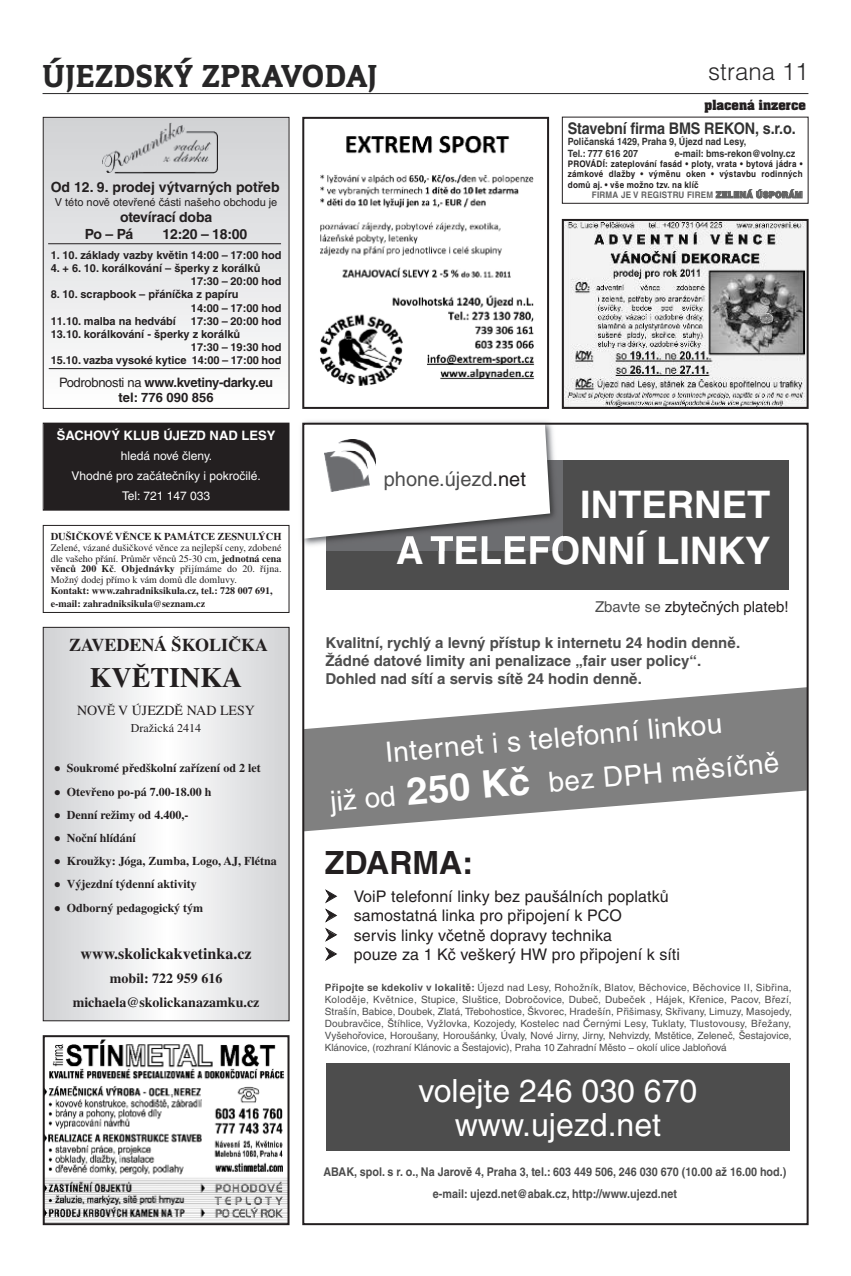
<style>
.page{position:relative;width:851px;height:1276px;background:#fff}
.page>*{position:absolute;margin:0;border:0;box-sizing:border-box;transform-origin:0 0}
.t1{font:38px/46px "Helvetica CE Bold+AQRTUP";color:#fff;text-align:right}
.t2{font:33px "Congress TCE Bla+JFWFZP";color:#231f20}
.t3{font:900 33px "Congress TCE";letter-spacing:.01em;color:#272627}
.t4{font:32px/34px "Helvetica CE+LGPYGN";color:#fff;text-align:center}
.t5{font:32px "Helvetica CE Bold+AQRTUP";color:#231f20}
.t6{font:28px/44px "Helvetica CE+LGPYGN";color:#fff;text-align:center}
.t7{font:28px "Times CE Bold+OTDQWY";color:#231f20}
.t8{font:24px "Helvetica CE Light+PFKGGT";color:#231f20}
.t9{font:300 24px "Helvetica CE";color:#272627}
.t10{font:20px "Helvetica CE+LGPYGN";color:#4d4d4d}
.t11{font:18px "Times CE Bold+OTDQWY";color:#231f20}
.t12{font:16px/19.2px "Helvetica CE+LGPYGN";letter-spacing:.005em;color:#231f20}
.t13{font:16px "Helvetica CE Bold+AQRTUP";letter-spacing:-.01em;color:#333;scale:.9 1}
.t14{font:16px "Times CE Bold+OTDQWY";color:#231f20}
.t15{font:15px/18px "Helvetica CE Bold+AQRTUP";color:#4d4d4d}
.t16{font:15px "Helvetica CE+LGPYGN";color:#231f20}
.t17{font:14px/16.8px "Helvetica CE Bold+AQRTUP";letter-spacing:-.015em;color:#231f20}
.t18{font:14px/24.2px "Times CE Bold+OTDQWY";color:#231f20;text-align:center}
.t19{font:14px "Times CE Roman+SDMPLG";color:#231f20}
.t20{font:13px/15.6px "Helvetica CE Bold+AQRTUP";letter-spacing:-.025em;color:#231f20;text-align:center}
.t21{font:13px "Helvetica CE Bold+AQRTUP";color:#fff}
.t22{font:12px "Times CE Bold+OTDQWY";color:#231f20}
.t23{font:12px/22px "Helvetica CE Bold+AQRTUP";color:#4d4d4d;text-align:center;scale:.9 1}
.t24{font:12px/19.9px "Helvetica CE+LGPYGN";color:#fff;text-align:center}
.t25{font:12px "Aachen CE Bold+JZIASC";color:#231f20}
.t26{font:12px "Times CE Roman+SDMPLG";color:#231f20}
.t27{font:11px/13.2px "Helvetica CE Bold+AQRTUP";color:#231f20}
.t28{font:11px "Helvetica CE+LGPYGN";color:#231f20}
.t29{font:10.5px "Times CE Bold+OTDQWY";letter-spacing:-.005em;color:#231f20}
.t30{font:10px/12px "Helvetica CE+LGPYGN";letter-spacing:-.01em;color:#4d4d4d;text-align:justify}
.t31{font:10px/10.8px "Times CE Roman+SDMPLG";color:#231f20;text-align:justify}
.t32{font:10px/12.8px "Times CE Bold+OTDQWY";color:#231f20}
.t33{font:10px/11.3px "Helvetica CE Bold+AQRTUP";color:#333;scale:.9 1}
.t34{font:9px/10.3px "Helvetica CE Bold+AQRTUP";letter-spacing:.025em;color:#231f20;text-align:justify;scale:.9 1}
.t35{font:9px "Helvetica CE Bold+AQRTUP";letter-spacing:.025em;color:#636363;scale:.9 1}
.s1{font-family:"Helvetica CE+LGPYGN"}
.s2{font-family:"Times CE Bold+OTDQWY"}
.s3{font-family:"Arial MT+GYTSRC"}
.s4{font-family:"Helvetica CE Black+OHKDYX"}
.s5{color:#231f20}
.s6{color:#4d4d4d}
.s7{font-family:"Helvetica CE Bold+AQRTUP";font-size:38px}
.s8{font-family:"Helvetica CE Bold+AQRTUP"}
</style>
<div class="page">
<hr style="left:43px;top:93px;width:765px;height:1px;background:#272627">
<svg style="left:45px;top:629px;width:242px;height:390px"></svg>
<div style="left:43px;top:627px;width:246px;height:394px;border:1px solid #231f20"></div>
<img style="left:319px;top:135px;width:216px;height:251px">
<div style="left:302px;top:117px;width:247px;height:292px;border:2px solid #231f20"></div>
<div style="left:326px;top:460px;width:462px;height:129px;background:#4d4d4d"></div>
<svg style="left:305px;top:687px;width:500px;height:144px;fill:#808080"></svg>
<div style="left:326px;top:1063px;width:463px;height:88px;background:#4d4d4d"></div>
<img style="left:301px;top:421px;width:261px;height:129px">
<img style="left:401px;top:535px;width:161px;height:15px">
<svg style="left:305px;top:426px;width:245px;height:113px"></svg>
<img style="left:325px;top:452px;width:13px;height:39px">
<img style="left:338px;top:469px;width:31px;height:22px">
<img style="left:338px;top:440px;width:37px;height:29px">
<img style="left:564px;top:222px;width:241px;height:184px">
<div style="left:561px;top:219px;width:247px;height:190px;border:2px solid #231f20"></div>
<img style="left:46px;top:1039px;width:240px;height:182px">
<div style="left:43px;top:1035px;width:246px;height:190px;border:2px solid #231f20"></div>
<div style="left:561px;top:117px;width:247px;height:87px;border:1px solid #231f20"></div>
<div style="left:44px;top:423px;width:244px;height:87px;background:#231f20"></div>
<div style="left:43px;top:422px;width:246px;height:89px;border:1px solid #231f20"></div>
<div style="left:43px;top:525px;width:246px;height:88px;border:1px solid #231f20"></div>
<img style="left:45px;top:119px;width:242px;height:251px">
<div style="left:43px;top:117px;width:246px;height:292px;border:1px solid #231f20"></div>
<img style="left:102px;top:122px;width:115px;height:53px">
<hr style="left:49px;top:368px;width:231px;height:1px;background:#231f20">
<hr style="left:48px;top:243px;width:233px;height:1px;background:#231f20">
<h2 class="t2" style="left:43px;top:57px;width:328px">ÚJEZDSKÝ ZPRAVODAJ</h2>
<h2 class="t3" style="left:202px;top:56px;width:177px">ZPRAVODAJ</h2>
<h3 class="t9" style="left:708px;top:57px;width:102px">strana 11</h3>
<h3 class="t8" style="left:644px;top:59px;width:164px">vložená příloha</h3>
<h3 class="t17" style="left:51px;top:180px;width:230px">Od 12. 9. prodej výtvarných potřeb</h3>
<p class="t28" style="left:55px;top:198px;width:224px">V této nově otevřené části našeho obchodu je</p>
<h3 class="t17" style="left:85px;top:210px;width:129px;text-indent:35px">otevírací doba<br>Po – Pá</h3>
<h3 class="t17" style="left:162px;top:226px;width:86px">12:20 – 18:00</h3>
<p class="t27" style="left:51px;top:249px;width:232px">1. 10. základy vazby květin 14:00 – 17:00 hod</p>
<p class="t27" style="left:191px;top:262px;width:92px;text-indent:-140px">4. + 6. 10. korálkování – šperky z korálků<br>17:30 – 20:00 hod</p>
<p class="t27" style="left:51px;top:289px;width:189px">8. 10. scrapbook – přáníčka z papíru</p>
<p class="t27" style="left:191px;top:302px;width:92px">14:00 – 17:00 hod</p>
<p class="t27" style="left:51px;top:315px;width:127px">11.10. malba na hedvábí</p>
<p class="t27" style="left:191px;top:315px;width:92px">17:30 – 20:00 hod</p>
<p class="t27" style="left:51px;top:328px;width:191px">13.10. korálkování - šperky z korálků</p>
<p class="t27" style="left:191px;top:342px;width:92px">17:30 – 19:30 hod</p>
<p class="t27" style="left:51px;top:355px;width:232px">15.10. vazba vysoké kytice 14:00 – 17:00 hod</p>
<h3 class="t20" style="left:59px;top:375px;width:216px"><span class="s1">Podrobnosti na</span> www.kvetiny-darky.eu tel: 776 090 856</h3>
<h3 class="t21" style="left:57px;top:430px;width:220px">ŠACHOVÝ KLUB ÚJEZD NAD LESY</h3>
<p class="t24" style="left:71px;top:447px;width:191px">hledá nové členy.<br>Vhodné pro začátečníky i pokročilé.<br>Tel: 721 147 033</p>
<p class="t29" style="left:51px;top:533px;width:232px">DUŠIČKOVÉ VĚNCE K PAMÁTCE ZESNULÝCH</p>
<p class="t31" style="left:51px;top:543px;width:232px">Zelené, vázané dušičkové věnce za nejlepší ceny, zdobené dle vašeho přání. Průměr věnců 25-30 cm, <span class="s2">jednotná cena věnců 200 Kč</span>. <span class="s2">Objednávky</span> přijímáme do 20. října.<br>Možný dodej přímo k vám domů dle domluvy.</p>
<p class="t32" style="left:51px;top:585px;width:223px">Kontakt: www.zahradniksikula.cz, tel.: 728 007 691, e-mail: zahradniksikula@seznam.cz</p>
<h3 class="t11" style="left:69px;top:639px;width:201px">ZAVEDENÁ ŠKOLIČKA</h3>
<h3 class="t7" style="left:90px;top:667px;width:154px">KVĚTINKA</h3>
<h3 class="t19" style="left:77px;top:705px;width:179px">NOVĚ V ÚJEZDĚ NAD LESY</h3>
<p class="t26" style="left:131px;top:724px;width:72px">Dražická 2414</p>
<p class="t22" style="left:54px;top:764px;width:208px"><span class="s3">●</span> Soukromé předškolní zařízení od 2 let</p>
<p class="t22" style="left:54px;top:787px;width:159px"><span class="s3">●</span> Otevřeno po-pá 7.00-18.00 h</p>
<p class="t22" style="left:54px;top:810px;width:136px"><span class="s3">●</span> Denní režimy od 4.400,-</p>
<p class="t22" style="left:54px;top:834px;width:84px"><span class="s3">●</span> Noční hlídání</p>
<p class="t22" style="left:54px;top:857px;width:224px"><span class="s3">●</span> Kroužky: Jóga, Zumba, Logo, AJ, Flétna</p>
<p class="t22" style="left:54px;top:880px;width:144px"><span class="s3">●</span> Výjezdní týdenní aktivity</p>
<p class="t22" style="left:54px;top:903px;width:151px"><span class="s3">●</span> Odborný pedagogický tým</p>
<h3 class="t14" style="left:81px;top:948px;width:172px">www.skolickakvetinka.cz</h3>
<h3 class="t18" style="left:73px;top:967px;width:188px">mobil: 722 959 616 michaela@skolickanazamku.cz</h3>
<p class="t25" style="left:704px;top:99px;width:103px">placená inzerce</p>
<h3 class="t13" style="left:567px;top:123px;width:254px">Stavební firma BMS REKON, s.r.o.</h3>
<p class="t33" style="left:567px;top:137px;width:200px">Poličanská 1429, Praha 9, Újezd nad Lesy,<br>Tel.: 777 616 207</p>
<p class="t33" style="left:674px;top:148px;width:135px">e-mail: bms-rekon@volny.cz</p>
<p class="t34" style="left:567px;top:160px;width:262px">PROVÁDÍ: zateplování fasád • ploty, vrata • bytová jádra • zámkové dlažby • výměnu oken • výstavbu rodinných domů aj. • vše možno tzv. na klíč</p>
<p class="t35" style="left:592px;top:191px;width:235px">FIRMA JE V REGISTRU FIREM <span class="s4">ZELENÁ ÚSPORÁM</span></p>
<h3 class="t10" style="left:384px;top:472px;width:144px">phone.újezd<span class="s5">.net</span></h3>
<h1 class="t1" style="left:396px;top:485px;width:376px">INTERNET<br>A TELEFONNÍ LINKY</h1>
<h3 class="t16" style="left:595px;top:601px;width:195px"><span class="s6">Zbavte se</span> zbytečných plateb!</h3>
<h3 class="t15" style="left:325px;top:635px;width:416px">Kvalitní, rychlý a levný přístup k internetu 24 hodin denně.<br>Žádné datové limity ani penalizace „fair user policy“.<br>Dohled nad sítí a servis sítě 24 hodin denně.</h3>
<h3 class="t6" style="left:325px;top:738px;width:452px;rotate:-5deg">Internet i s telefonní linkou<br>již od <span class="s7">250 Kč</span> bez DPH měsíčně</h3>
<h3 class="t5" style="left:325px;top:851px;width:149px">ZDARMA:</h3>
<h3 class="t12" style="left:354px;top:888px;width:328px">VoiP telefonní linky bez paušálních poplatků samostatná linka pro připojení k PCO<br>servis linky včetně dopravy technika<br>pouze za 1 Kč veškerý HW pro připojení k síti</h3>
<p class="t30" style="left:325px;top:982px;width:468px"><span class="s8">Připojte se kdekoliv v lokalitě:</span> Újezd nad Lesy, Rohožník, Blatov, Běchovice, Běchovice II, Sibřina, Koloděje, Květnice, Stupice, Sluštice, Dobročovice, Dubeč, Dubeček , Hájek, Křenice, Pacov, Březí, Strašín, Babice, Doubek, Zlatá, Třebohostice, Škvorec, Hradešín, Přišimasy, Skřivany, Limuzy, Masojedy, Doubravčice, Štíhlice, Vyžlovka, Kozojedy, Kostelec nad Černými Lesy, Tuklaty, Tlustovousy, Břežany, Vyšehořovice, Horoušany, Horoušánky, Úvaly, Nové Jirny, Jirny, Nehvizdy, Mstětice, Zeleneč, Šestajovice, Klánovice, (rozhraní Klánovic a Šestajovic), Praha 10 Zahradní Město − okolí ulice Jabloňová</p>
<h3 class="t4" style="left:418px;top:1076px;width:280px">volejte 246 030 670 www.ujezd.net</h3>
<p class="t23" style="left:323px;top:1161px;width:516px">ABAK, spol. s r. o., Na Jarově 4, Praha 3, tel.: 603 449 506, 246 030 670 (10.00 až 16.00 hod.) e-mail: ujezd.net@abak.cz, http://www.ujezd.net</p>
</div>
